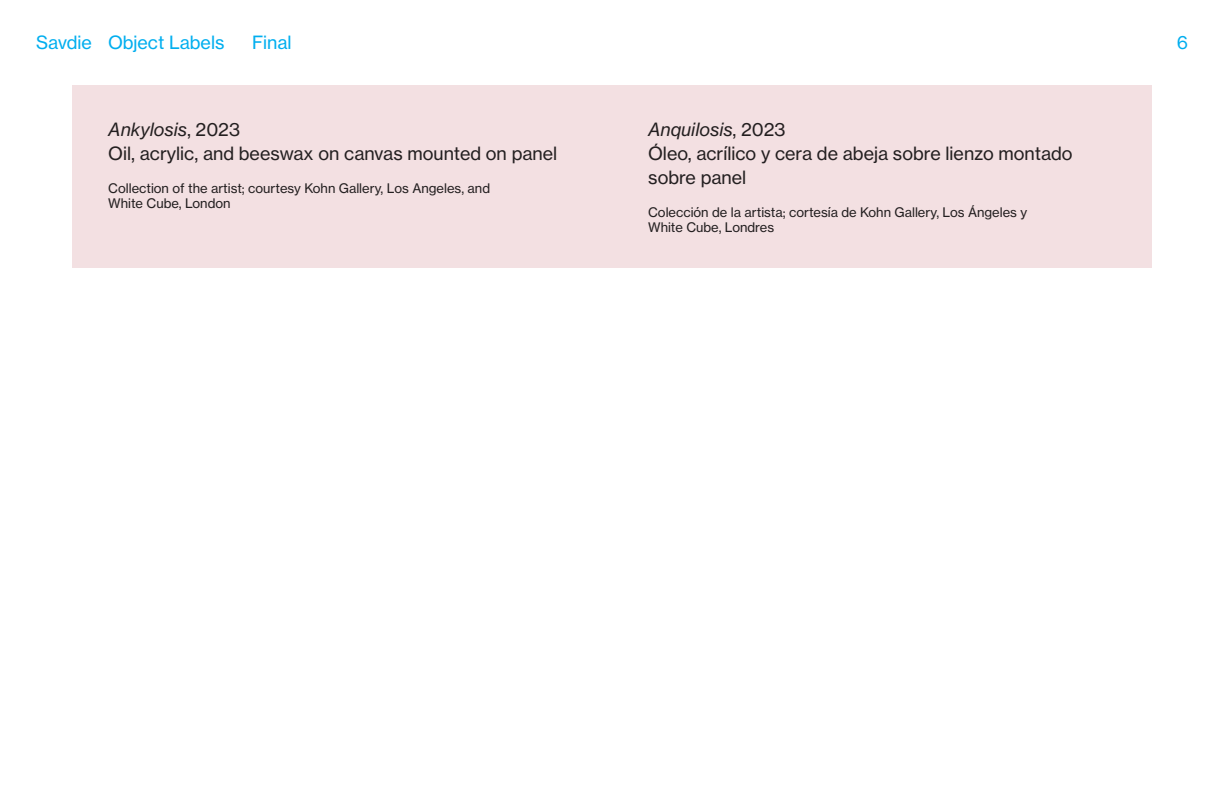
<style>
.page{position:relative;width:1224px;height:792px;background:#fff}
.page>*{position:absolute;margin:0;border:0;box-sizing:border-box;transform-origin:0 0}
.Text__18_24{font:18px/24px "Haas Grot Text 55 Roman";color:#231f20}
.Text__18_24-2{font:italic 18px "Haas Grot Text 56";color:#231f20}
.t1{font:18px "Haas Grot Text 55 Roman";color:#00aeef}
.Credit_Line__13_15{font:13px/15px "Haas Grot Text 55 Roman";color:#231f20}
.s1{font-family:"Haas Grot Text 55 Roman";font-style:normal}
</style>
<div class="page">
<div style="left:72px;top:85px;width:1080px;height:183px;background:#f3e0e2"></div>
<h1 class="t1" style="left:36px;top:32px;width:190px">Savdie Object Labels</h1>
<h1 class="t1" style="left:252px;top:32px;width:41px">Final</h1>
<h1 class="t1" style="left:1177px;top:32px;width:13px">6</h1>
<p class="Text__18_24-2" style="left:108px;top:119px;width:133px">Ankylosis<span class="s1">, 2023</span></p>
<p class="Text__18_24" style="left:108px;top:142px;width:451px">Oil, acrylic, and beeswax on canvas mounted on panel</p>
<p class="Credit_Line__13_15" style="left:108px;top:181px;width:383px">Collection of the artist; courtesy Kohn Gallery, Los Angeles, and<br>White Cube, London</p>
<p class="Text__18_24-2" style="left:648px;top:119px;width:139px">Anquilosis<span class="s1">, 2023</span></p>
<p class="Text__18_24" style="left:648px;top:142px;width:426px">Óleo, acrílico y cera de abeja sobre lienzo montado sobre panel</p>
<p class="Credit_Line__13_15" style="left:648px;top:205px;width:381px">Colección de la artista; cortesía de Kohn Gallery, Los Ángeles y<br>White Cube, Londres</p>
</div>
